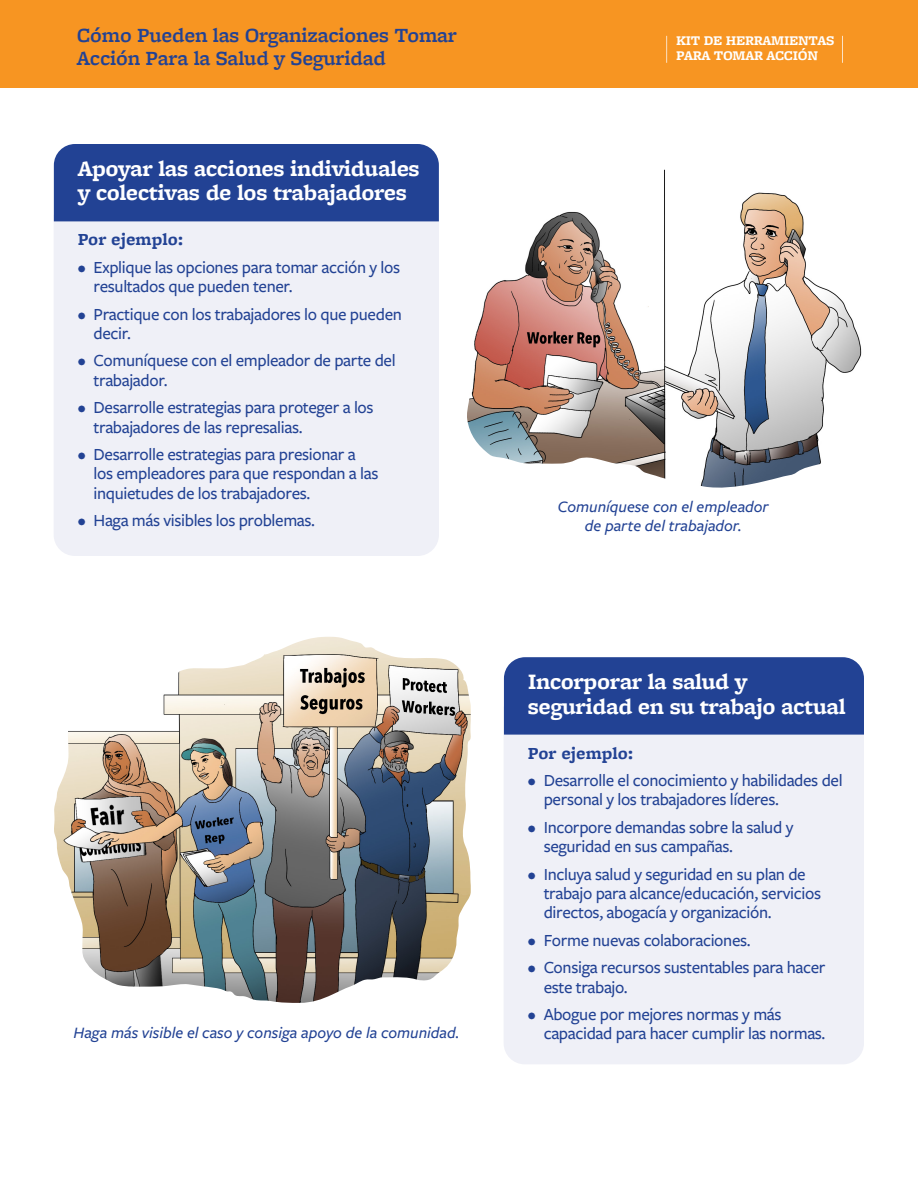
<style>
.page{position:relative;width:918px;height:1188px;background:#fff}
.page>*{position:absolute;margin:0;border:0;box-sizing:border-box;transform-origin:0 0}
.FM_Hed2{font:700 22.95px/24.8px "Freight Micro Pro";letter-spacing:-.02em;color:#fff}
.FM_Hed2-2{font:600 21px/22.5px "Freight Micro Pro";letter-spacing:-.01em;color:#224294}
.Bulleted_list{font:500 17.7px/19.4px "Freight Sans Pro";letter-spacing:-.02em;color:#224294}
.Examples{font:700 17.7px "Freight Micro Pro";color:#224294}
.Text1{font:italic 500 16.5px/18.8px "Freight Sans Pro";color:#224294;text-align:center}
.FM_Hed2-3{font:700 13.8px/14.9px "Freight Micro Pro";letter-spacing:-.02em;color:#fff}
</style>
<div class="page">
<div style="left:0;top:0;width:918px;height:87px;background:#f79522"></div>
<svg style="left:842px;top:36px;width:1px;height:27px"></svg>
<svg style="left:666px;top:36px;width:1px;height:27px"></svg>
<div style="left:54px;top:221px;width:385px;height:335px;background:#eff0f7"></div>
<div style="left:54px;top:144px;width:385px;height:77px;background:#224294"></div>
<div style="left:504px;top:735px;width:360px;height:329px;background:#eff0f7"></div>
<div style="left:504px;top:657px;width:360px;height:78px;background:#224294"></div>
<img style="left:467px;top:169px;width:395px;height:319px">
<img style="left:54px;top:637px;width:417px;height:366px">
<p class="FM_Hed2-2" style="left:77px;top:24px;width:382px">Cómo Pueden las Organizaciones Tomar<br>Acción Para la Salud y Seguridad</p>
<p class="FM_Hed2-3" style="left:676px;top:33px;width:160px">KIT DE HERRAMIENTAS<br>PARA TOMAR ACCIÓN</p>
<p class="FM_Hed2" style="left:78px;top:155px;width:344px">Apoyar las acciones individuales y colectivas de los trabajadores</p>
<p class="Examples" style="left:78px;top:227px;width:107px">Por ejemplo:</p>
<p class="Bulleted_list" style="left:94px;top:257px;width:308px;text-indent:-16px">• Explique las opciones para tomar acción y los resultados que pueden tener.</p>
<p class="Bulleted_list" style="left:94px;top:303px;width:310px;text-indent:-16px">• Practique con los trabajadores lo que pueden decir.</p>
<p class="Bulleted_list" style="left:94px;top:350px;width:304px;text-indent:-16px">• Comuníquese con el empleador de parte del trabajador.</p>
<p class="Bulleted_list" style="left:94px;top:397px;width:282px;text-indent:-16px">• Desarrolle estrategias para proteger a los trabajadores de las represalias.</p>
<p class="Bulleted_list" style="left:94px;top:444px;width:286px;text-indent:-16px">• Desarrolle estrategias para presionar a los empleadores para que respondan a las inquietudes de los trabajadores.</p>
<p class="Bulleted_list" style="left:78px;top:510px;width:239px">• Haga más visibles los problemas.</p>
<p class="Text1" style="left:73px;top:1023px;width:388px">Haga más visible el caso y consiga apoyo de la comunidad.</p>
<p class="Text1" style="left:558px;top:497px;width:213px">Comuníquese con el empleador de parte del trabajador.</p>
<p class="FM_Hed2" style="left:528px;top:668px;width:319px">Incorporar la salud y seguridad en su trabajo actual</p>
<p class="Examples" style="left:528px;top:741px;width:107px">Por ejemplo:</p>
<p class="Bulleted_list" style="left:544px;top:770px;width:301px;text-indent:-16px">• Desarrolle el conocimiento y habilidades del personal y los trabajadores líderes.</p>
<p class="Bulleted_list" style="left:544px;top:817px;width:251px;text-indent:-16px">• Incorpore demandas sobre la salud y seguridad en sus campañas.</p>
<p class="Bulleted_list" style="left:544px;top:863px;width:279px;text-indent:-16px">• Incluya salud y seguridad en su plan de trabajo para alcance/educación, servicios directos, abogacía y organización.</p>
<p class="Bulleted_list" style="left:528px;top:930px;width:224px">• Forme nuevas colaboraciones.</p>
<p class="Bulleted_list" style="left:544px;top:957px;width:283px;text-indent:-16px">• Consiga recursos sustentables para hacer este trabajo.</p>
<p class="Bulleted_list" style="left:544px;top:1004px;width:283px;text-indent:-16px">• Abogue por mejores normas y más capacidad para hacer cumplir las normas.</p>
</div>
